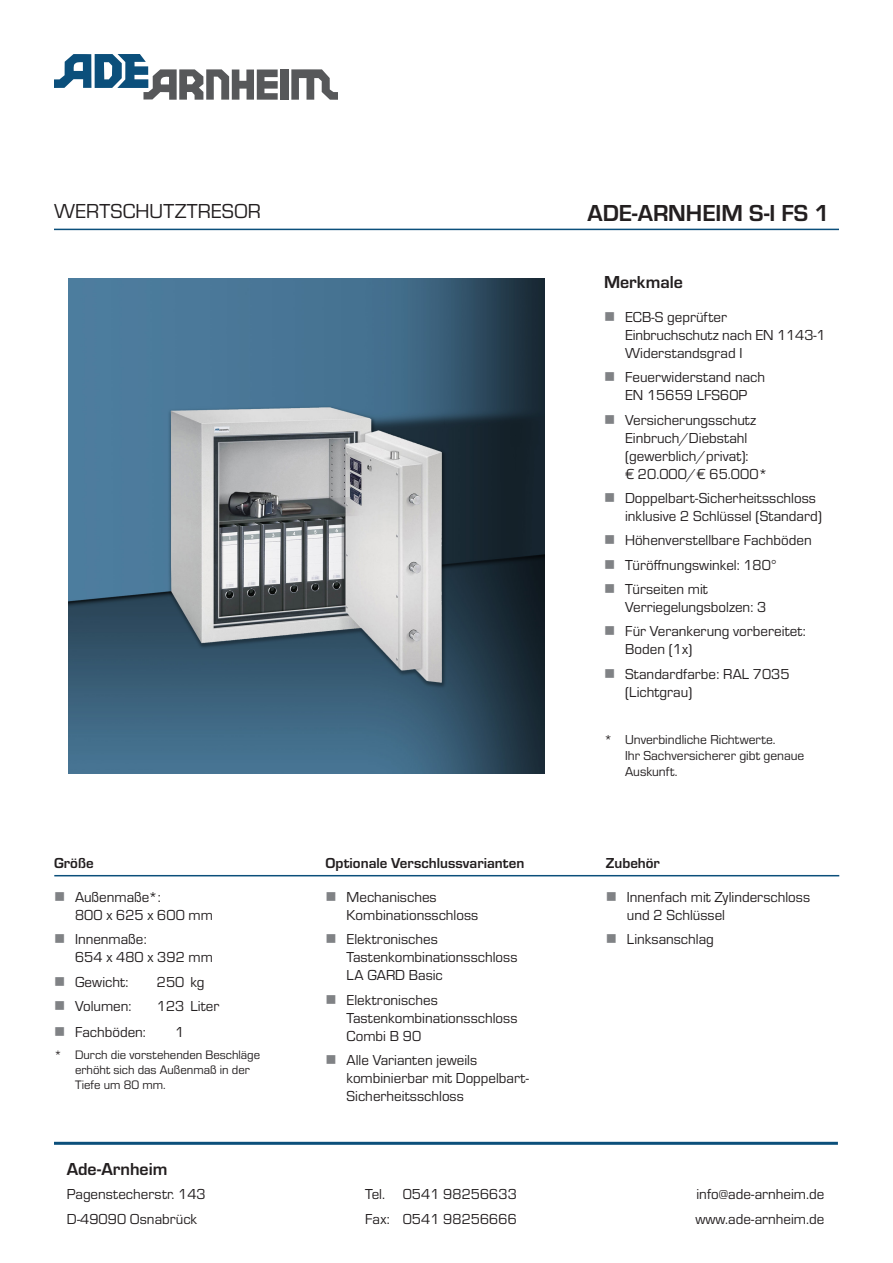
<style>
.page{position:relative;width:893px;height:1263px;background:#fff}
.page>*{position:absolute;margin:0;border:0;box-sizing:border-box;transform-origin:0 0}
.t1{font:700 24px "Eurostile";color:#231f20}
.t2{font:21px "Eurostile";letter-spacing:.005em;color:#231f20}
.t3{font:700 18px "Eurostile";color:#231f20}
.t4{font:15px/18px "Eurostile";color:#231f20}
.t5{font:700 15px "Eurostile";color:#231f20}
.t6{font:13.5px/16.2px "Eurostile";color:#231f20}
.t7{font:12.75px/15.3px "Eurostile";color:#231f20}
.s1{color:#808285}
</style>
<div class="page">
<svg style="left:291px;top:69px;width:47px;height:31px"></svg>
<svg style="left:54px;top:54px;width:224px;height:46px"></svg>
<div style="left:280px;top:70px;width:9px;height:30px;background:#57585a"></div>
<hr style="left:54px;top:1142px;width:784px;height:3px;background:#0b4f7b">
<img style="left:68px;top:278px;width:476px;height:496px">
<hr style="left:54px;top:229px;width:785px;height:1px;background:#0b4f7b">
<hr style="left:54px;top:875px;width:785px;height:1px;background:#0b4f7b">
<h2 class="t2" style="left:54px;top:197px;width:209px">WERTSCHUTZTRESOR</h2>
<h1 class="t1" style="left:587px;top:196px;width:243px">ADE-ARNHEIM S-I FS 1</h1>
<p class="t5" style="left:54px;top:853px;width:41px">Größe</p>
<p class="t4" style="left:75px;top:887px;width:139px;text-indent:-21px"><span class="s1">■</span> Außenmaße*:<br>800 x 625 x 600 mm</p>
<p class="t4" style="left:75px;top:929px;width:139px;text-indent:-21px"><span class="s1">■</span> Innenmaße:<br>654 x 480 x 392 mm</p>
<p class="t4" style="left:54px;top:972px;width:76px"><span class="s1">■</span> Gewicht:</p>
<p class="t4" style="left:157px;top:972px;width:49px">250 kg</p>
<p class="t4" style="left:54px;top:996px;width:79px"><span class="s1">■</span> Volumen:</p>
<p class="t4" style="left:157px;top:996px;width:64px">123 Liter</p>
<p class="t4" style="left:54px;top:1022px;width:93px"><span class="s1">■</span> Fachböden:</p>
<p class="t4" style="left:175px;top:1022px;width:11px">1</p>
<p class="t7" style="left:75px;top:1046px;width:187px;text-indent:-21px">* Durch die vorstehenden Beschläge erhöht sich das Außenmaß in der<br>Tiefe um 80 mm.</p>
<p class="t5" style="left:326px;top:853px;width:200px">Optionale Verschlussvarianten</p>
<p class="t4" style="left:347px;top:887px;width:133px;text-indent:-21px"><span class="s1">■</span> Mechanisches<br>Kombinationsschloss</p>
<p class="t4" style="left:347px;top:929px;width:172px;text-indent:-21px"><span class="s1">■</span> Elektronisches<br>Tastenkombinationsschloss<br>LA GARD Basic</p>
<p class="t4" style="left:347px;top:990px;width:172px;text-indent:-21px"><span class="s1">■</span> Elektronisches<br>Tastenkombinationsschloss<br>Combi B 90</p>
<p class="t4" style="left:347px;top:1050px;width:184px;text-indent:-21px"><span class="s1">■</span> Alle Varianten jeweils kombinierbar mit Doppelbart-<br>Sicherheitsschloss</p>
<p class="t3" style="left:604px;top:270px;width:80px">Merkmale</p>
<p class="t4" style="left:625px;top:307px;width:202px;text-indent:-21px"><span class="s1">■</span> ECB-S geprüfter<br>Einbruchschutz nach EN 1143-1<br>Widerstandsgrad I</p>
<p class="t4" style="left:604px;top:367px;width:163px;text-align:center"><span class="s1">■</span> Feuerwiderstand nach<br>EN 15659 LFS60P</p>
<p class="t4" style="left:625px;top:410px;width:144px;text-indent:-21px"><span class="s1">■</span> Versicherungsschutz<br>Einbruch/Diebstahl (gewerblich/privat):<br>€ 20.000/€ 65.000*</p>
<p class="t4" style="left:625px;top:488px;width:198px;text-indent:-21px"><span class="s1">■</span> Doppelbart-Sicherheitsschloss inklusive 2 Schlüssel (Standard)</p>
<p class="t4" style="left:604px;top:531px;width:209px"><span class="s1">■</span> Höhenverstellbare Fachböden</p>
<p class="t4" style="left:604px;top:555px;width:174px"><span class="s1">■</span> Türöffnungswinkel: 180°</p>
<p class="t4" style="left:625px;top:579px;width:143px;text-indent:-21px"><span class="s1">■</span> Türseiten mit<br>Verriegelungsbolzen: 3</p>
<p class="t4" style="left:625px;top:622px;width:182px;text-indent:-21px"><span class="s1">■</span> Für Verankerung vorbereitet:<br>Boden (1x)</p>
<p class="t4" style="left:625px;top:664px;width:166px;text-indent:-21px"><span class="s1">■</span> Standardfarbe: RAL 7035 (Lichtgrau)</p>
<p class="t6" style="left:625px;top:731px;width:181px;text-indent:-21px">* Unverbindliche Richtwerte.<br>Ihr Sachversicherer gibt genaue<br>Auskunft.</p>
<p class="t5" style="left:606px;top:853px;width:56px">Zubehör</p>
<p class="t4" style="left:627px;top:887px;width:185px;text-indent:-21px"><span class="s1">■</span> Innenfach mit Zylinderschloss und 2 Schlüssel</p>
<p class="t4" style="left:606px;top:929px;width:109px"><span class="s1">■</span> Linksanschlag</p>
<p class="t3" style="left:67px;top:1156px;width:102px">Ade-Arnheim</p>
<p class="t4" style="left:67px;top:1185px;width:140px">Pagenstecherstr. 143</p>
<p class="t4" style="left:365px;top:1185px;width:153px">Tel. 0541 98256633</p>
<p class="t4" style="left:696px;top:1185px;width:129px">info@ade-arnheim.de</p>
<p class="t4" style="left:67px;top:1209px;width:132px">D-49090 Osnabrück</p>
<p class="t4" style="left:365px;top:1209px;width:153px">Fax: 0541 98256666</p>
<p class="t4" style="left:695px;top:1209px;width:130px">www.ade-arnheim.de</p>
</div>
